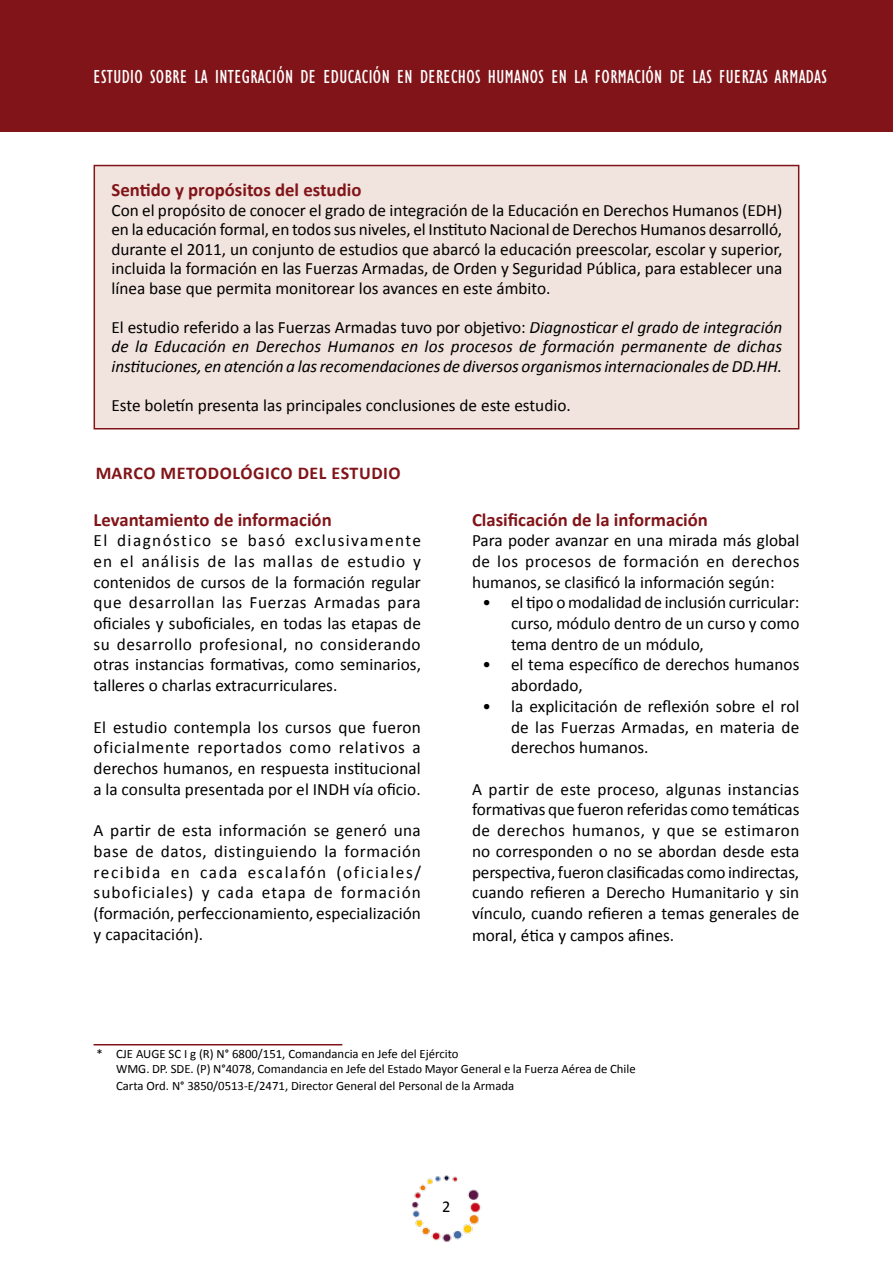
<style>
.page{position:relative;width:893px;height:1263px;background:#fff}
.page>*{position:absolute;margin:0;border:0;box-sizing:border-box;transform-origin:0 0}
.t1{font:condensed 19.5px "Gill Sans";letter-spacing:.02em;color:#fff}
.t2{font:700 18.75px "Calibri";color:#811418}
.t3{font:700 18px "Calibri";letter-spacing:.03em;color:#811418}
.t4{font:17.25px/20.7px "Calibri";color:#000;text-align:justify}
.t5{font:italic 17.25px/19.5px "Calibri";letter-spacing:-.005em;color:#000;text-align:justify}
.t6{font:16.5px "Calibri";color:#000}
.t7{font:12.75px/15.8px "Calibri";color:#000}
.s1{font-style:normal}
</style>
<div class="page">
<img style="left:412px;top:1175px;width:69px;height:67px">
<div style="left:0;top:0;width:893px;height:132px;background:#811418"></div>
<div style="left:94px;top:165px;width:705px;height:264px;background:#f1e3dd;border:2px solid #811418"></div>
<hr style="left:94px;top:1044px;width:248px;height:1px;background:#811418">
<p class="t1" style="left:94px;top:66px;width:735px">ESTUDIO SOBRE LA INTEGRACIÓN DE EDUCACIÓN EN DERECHOS HUMANOS EN LA FORMACIÓN DE LAS FUERZAS ARMADAS</p>
<p class="t2" style="left:112px;top:178px;width:251px">Sentido y propósitos del estudio</p>
<p class="t4" style="left:112px;top:200px;width:672px;line-height:19.5px">Con el propósito de conocer el grado de integración de la Educación en Derechos Humanos (EDH) en la educación formal, en todos sus niveles, el Instituto Nacional de Derechos Humanos desarrolló, durante el 2011, un conjunto de estudios que abarcó la educación preescolar, escolar y superior, incluida la formación en las Fuerzas Armadas, de Orden y Seguridad Pública, para establecer una línea base que permita monitorear los avances en este ámbito.</p>
<p class="t5" style="left:112px;top:316px;width:672px"><span class="s1">El estudio referido a las Fuerzas Armadas tuvo por objetivo:</span> Diagnosticar el grado de integración de la Educación en Derechos Humanos en los procesos de formación permanente de dichas instituciones, en atención a las recomendaciones de diversos organismos internacionales de DD.HH.</p>
<p class="t4" style="left:112px;top:394px;width:461px">Este boletín presenta las principales conclusiones de este estudio.</p>
<p class="t3" style="left:96px;top:461px;width:307px">MARCO METODOLÓGICO DEL ESTUDIO</p>
<p class="t2" style="left:94px;top:507px;width:240px">Levantamiento de información</p>
<p class="t4" style="left:94px;top:530px;width:329px">El diagnóstico se basó exclusivamente en el análisis de las mallas de estudio y contenidos de cursos de la formación regular que desarrollan las Fuerzas Armadas para oficiales y suboficiales, en todas las etapas de su desarrollo profesional, no considerando otras instancias formativas, como seminarios, talleres o charlas extracurriculares.</p>
<p class="t4" style="left:94px;top:716px;width:329px">El estudio contempla los cursos que fueron oficialmente reportados como relativos a derechos humanos, en respuesta institucional a la consulta presentada por el INDH vía oficio.</p>
<p class="t4" style="left:94px;top:820px;width:329px">A partir de esta información se generó una base de datos, distinguiendo la formación recibida en cada escalafón (oficiales/ suboficiales) y cada etapa de formación (formación, perfeccionamiento, especialización y capacitación).</p>
<p class="t2" style="left:472px;top:507px;width:237px">Clasificación de la información</p>
<p class="t4" style="left:472px;top:530px;width:329px">Para poder avanzar en una mirada más global de los procesos de formación en derechos humanos, se clasificó la información según:</p>
<p class="t4" style="left:511px;top:592px;width:290px;text-indent:-28px">• el tipo o modalidad de inclusión curricular: curso, módulo dentro de un curso y como tema dentro de un módulo,</p>
<p class="t4" style="left:511px;top:654px;width:290px;text-indent:-28px">• el tema específico de derechos humanos abordado,</p>
<p class="t4" style="left:511px;top:696px;width:290px;text-indent:-28px">• la explicitación de reflexión sobre el rol de las Fuerzas Armadas, en materia de derechos humanos.</p>
<p class="t4" style="left:472px;top:779px;width:329px">A partir de este proceso, algunas instancias formativas que fueron referidas como temáticas de derechos humanos, y que se estimaron no corresponden o no se abordan desde esta perspectiva, fueron clasificadas como indirectas, cuando refieren a Derecho Humanitario y sin vínculo, cuando refieren a temas generales de moral, ética y campos afines.</p>
<p class="t7" style="left:116px;top:1046px;width:521px;text-indent:-19px">* CJE AUGE SC I g (R) N° 6800/151, Comandancia en Jefe del Ejército<br>WMG. DP. SDE. (P) N°4078, Comandancia en Jefe del Estado Mayor General e la Fuerza Aérea de Chile<br>Carta Ord. N° 3850/0513-E/2471, Director General del Personal de la Armada</p>
<p class="t6" style="left:442px;top:1196px;width:10px">2</p>
</div>
